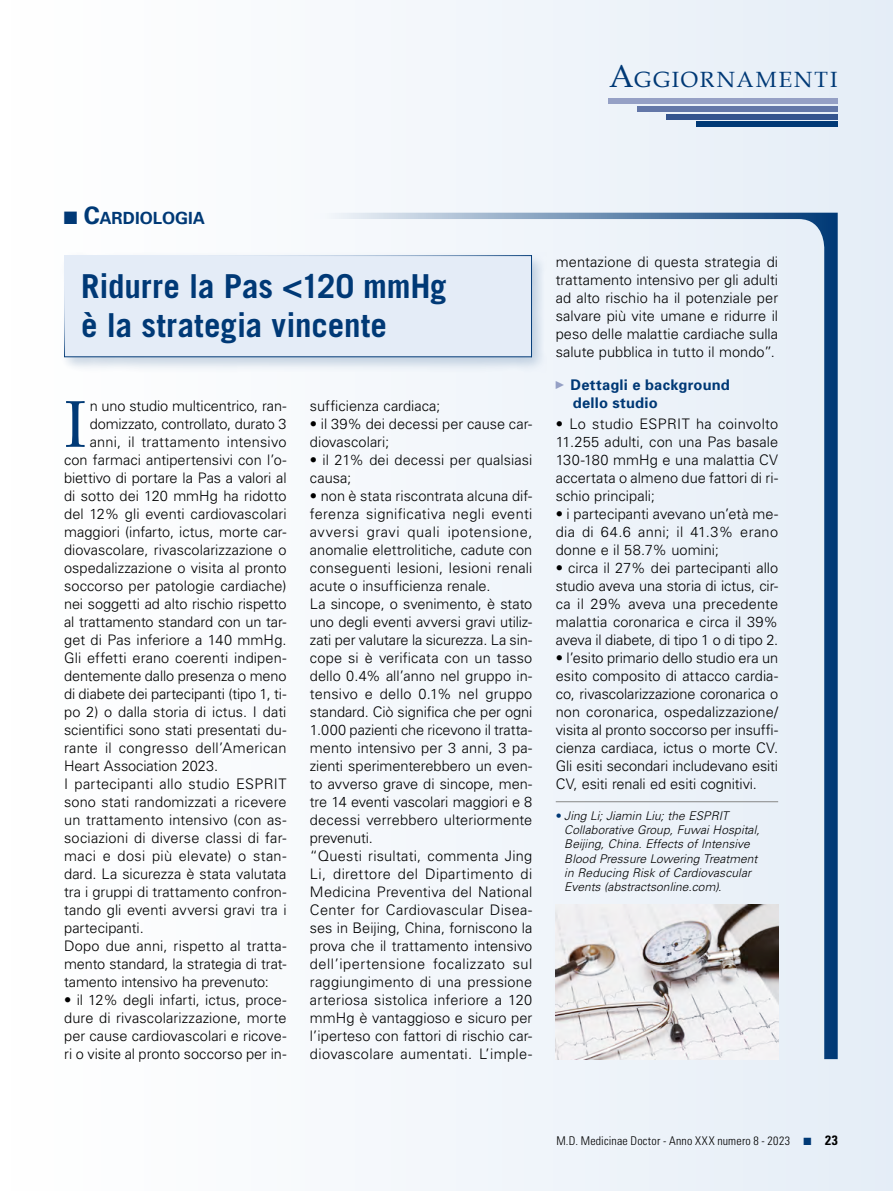
<style>
.page{position:relative;width:893px;height:1191px;background:#fff}
.page>*{position:absolute;margin:0;border:0;box-sizing:border-box;transform-origin:0 0}
.t1{font:66.15px "Book Antiqua";color:#003976}
.t2{font:700 33px/39px "Trade Gothic";color:#003976}
.t3{font:22.05px "Book Antiqua";letter-spacing:.095em;color:#003976}
.t4{font:700 16.8px "Univers";letter-spacing:.005em;color:#003976}
.t5{font:700 14.7px/18px "Univers";letter-spacing:.015em;color:#003976}
.t6{font:300 14.55px/18px "Univers";letter-spacing:.005em;color:#000;text-align:justify}
.t7{font:300 14.55px "Univers";letter-spacing:-.015em;color:#000}
.t8{font:700 condensed 13.5px "Univers";color:#000}
.t9{font:italic 300 12px/14.2px "Univers";letter-spacing:.005em;color:#000}
.t10{font:300 condensed 12px "Univers";letter-spacing:.015em;color:#000}
.s1{font-size:31.5px}
.s2{font-size:24px}
.s3{font-style:normal;color:#003976}
</style>
<div class="page">
<div style="left:0;top:0;width:893px;height:1191px;background:linear-gradient(to right,#fff,#e5edf7)"></div>
<div style="left:313px;top:213px;width:525px;height:846px;background:#eff4fa"></div>
<div style="left:697px;top:121px;width:141px;height:6px;background:#003976"></div>
<div style="left:666px;top:114px;width:172px;height:5px;background:#34548e"></div>
<div style="left:637px;top:106px;width:201px;height:6px;background:#6377a8"></div>
<div style="left:608px;top:98px;width:230px;height:6px;background:#95a0c5"></div>
<hr style="left:556px;top:801px;width:222px;height:1px;background:#878786">
<div style="left:61px;top:252px;width:486px;height:120px;background:#003976;opacity:.2"></div>
<div style="left:64px;top:254px;width:469px;height:103px;background:#e4ecf7"></div>
<img style="left:556px;top:904px;width:222px;height:155px">
<svg style="left:804px;top:1137px;width:7px;height:7px"></svg>
<svg style="left:556px;top:381px;width:8px;height:8px"></svg>
<svg style="left:64px;top:211px;width:13px;height:13px"></svg>
<h3 class="t3" style="left:609px;top:66px;width:230px"><span class="s1">A</span>GGIORNAMENTI</h3>
<p class="t4" style="left:84px;top:207px;width:123px"><span class="s2">C</span>ARDIOLOGIA</p>
<h2 class="t2" style="left:81px;top:266px;width:367px">Ridurre la Pas &lt;120 mmHg è la strategia vincente</h2>
<h1 class="t1" style="left:64px;top:386px;width:24px">I</h1>
<p class="t6" style="left:90px;top:396px;width:198px">n uno studio multicentrico, ran-</p>
<p class="t6" style="left:90px;top:414px;width:198px">domizzato, controllato, durato 3</p>
<p class="t6" style="left:90px;top:432px;width:198px">anni, il trattamento intensivo</p>
<p class="t6" style="left:64px;top:450px;width:224px">con farmaci antipertensivi con l’o-</p>
<p class="t6" style="left:64px;top:468px;width:224px">biettivo di portare la Pas a valori al</p>
<p class="t6" style="left:64px;top:486px;width:224px">di sotto dei 120 mmHg ha ridotto</p>
<p class="t6" style="left:64px;top:504px;width:224px">del 12% gli eventi cardiovascolari</p>
<p class="t6" style="left:64px;top:522px;width:224px">maggiori (infarto, ictus, morte car-</p>
<p class="t6" style="left:64px;top:540px;width:224px">diovascolare, rivascolarizzazione o</p>
<p class="t6" style="left:64px;top:558px;width:224px">ospedalizzazione o visita al pronto</p>
<p class="t6" style="left:64px;top:576px;width:224px">soccorso per patologie cardiache)</p>
<p class="t6" style="left:64px;top:594px;width:224px">nei soggetti ad alto rischio rispetto</p>
<p class="t6" style="left:64px;top:612px;width:224px">al trattamento standard con un tar-</p>
<p class="t6" style="left:64px;top:630px;width:224px">get di Pas inferiore a 140 mmHg.</p>
<p class="t6" style="left:64px;top:648px;width:224px">Gli effetti erano coerenti indipen-</p>
<p class="t6" style="left:64px;top:666px;width:224px">dentemente dallo presenza o meno</p>
<p class="t6" style="left:64px;top:684px;width:224px">di diabete dei partecipanti (tipo 1, ti-</p>
<p class="t6" style="left:64px;top:702px;width:224px">po 2) o dalla storia di ictus. I dati</p>
<p class="t6" style="left:64px;top:720px;width:224px">scientifici sono stati presentati du-</p>
<p class="t6" style="left:64px;top:738px;width:224px">rante il congresso dell’American</p>
<p class="t6" style="left:64px;top:756px;width:156px">Heart Association 2023.</p>
<p class="t6" style="left:64px;top:774px;width:224px">I partecipanti allo studio ESPRIT</p>
<p class="t6" style="left:64px;top:792px;width:224px">sono stati randomizzati a ricevere</p>
<p class="t6" style="left:64px;top:810px;width:224px">un trattamento intensivo (con as-</p>
<p class="t6" style="left:64px;top:828px;width:224px">sociazioni di diverse classi di far-</p>
<p class="t6" style="left:64px;top:846px;width:224px">maci e dosi più elevate) o stan-</p>
<p class="t6" style="left:64px;top:864px;width:224px">dard. La sicurezza è stata valutata</p>
<p class="t6" style="left:64px;top:882px;width:224px">tra i gruppi di trattamento confron-</p>
<p class="t6" style="left:64px;top:900px;width:224px">tando gli eventi avversi gravi tra i</p>
<p class="t6" style="left:64px;top:918px;width:81px">partecipanti.</p>
<p class="t6" style="left:64px;top:936px;width:224px">Dopo due anni, rispetto al tratta-</p>
<p class="t6" style="left:64px;top:954px;width:224px">mento standard, la strategia di trat-</p>
<p class="t7" style="left:64px;top:973px;width:206px">tamento intensivo ha prevenuto:</p>
<p class="t6" style="left:64px;top:990px;width:224px">• il 12% degli infarti, ictus, proce&shy;dure di rivascolarizzazione, morte per cause cardiovascolari e ricove&shy;ri o visite al pronto soccorso per in-</p>
<p class="t6" style="left:310px;top:396px;width:132px">sufficienza cardiaca;</p>
<p class="t6" style="left:310px;top:414px;width:224px">• il 39% dei decessi per cause car&shy;diovascolari;</p>
<p class="t6" style="left:310px;top:450px;width:224px">• il 21% dei decessi per qualsiasi causa;</p>
<p class="t6" style="left:310px;top:486px;width:224px;text-align:left">• non è stata riscontrata alcuna dif&shy;ferenza significativa negli eventi avversi gravi quali ipotensione, anomalie elettrolitiche, cadute con conseguenti lesioni, lesioni renali acute o insufficienza renale.<br>La sincope, o svenimento, è stato uno degli eventi avversi gravi utiliz&shy;zati per valutare la sicurezza. La sin&shy;cope si è verificata con un tasso dello 0.4% all’anno nel gruppo in&shy;tensivo e dello 0.1% nel gruppo standard. Ciò significa che per ogni 1.000 pazienti che ricevono il tratta&shy;mento intensivo per 3 anni, 3 pa&shy;zienti sperimenterebbero un even&shy;to avverso grave di sincope, men&shy;tre 14 eventi vascolari maggiori e 8 decessi verrebbero ulteriormente prevenuti.<br>“Questi risultati, commenta Jing Li, direttore del Dipartimento di Medicina Preventiva del National Center for Cardiovascular Disea&shy;ses in Beijing, China, forniscono la prova che il trattamento intensivo dell’ipertensione focalizzato sul raggiungimento di una pressione arteriosa sistolica inferiore a 120 mmHg è vantaggioso e sicuro per l’iperteso con fattori di rischio car&shy;diovascolare aumentati. L’imple-</p>
<p class="t6" style="left:556px;top:252px;width:224px">mentazione di questa strategia di trattamento intensivo per gli adulti ad alto rischio ha il potenziale per salvare più vite umane e ridurre il peso delle malattie cardiache sulla salute pubblica in tutto il mondo”.</p>
<p class="t5" style="left:571px;top:375px;width:161px">Dettagli e background dello studio</p>
<p class="t6" style="left:556px;top:414px;width:224px">• Lo studio ESPRIT ha coinvolto 11.255 adulti, con una Pas basale 130-180 mmHg e una malattia CV accertata o almeno due fattori di ri&shy;schio principali;</p>
<p class="t6" style="left:556px;top:504px;width:224px">• i partecipanti avevano un’età me&shy;dia di 64.6 anni; il 41.3% erano donne e il 58.7% uomini;</p>
<p class="t6" style="left:556px;top:558px;width:224px">• circa il 27% dei partecipanti allo studio aveva una storia di ictus, cir&shy;ca il 29% aveva una precedente malattia coronarica e circa il 39% aveva il diabete, di tipo 1 o di tipo 2.</p>
<p class="t6" style="left:556px;top:648px;width:224px">• l’esito primario dello studio era un esito composito di attacco cardia&shy;co, rivascolarizzazione coronarica o non coronarica, ospedalizzazione/ visita al pronto soccorso per insuffi&shy;cienza cardiaca, ictus o morte CV.<br>Gli esiti secondari includevano esiti CV, esiti renali ed esiti cognitivi.</p>
<p class="t9" style="left:564px;top:808px;width:197px;text-indent:-9px"><span class="s3">•</span> Jing Li; Jiamin Liu; the ESPRIT Collaborative Group, Fuwai Hospital, Beijing, China. Effects of Intensive Blood Pressure Lowering Treatment in Reducing Risk of Cardiovascular Events (abstractsonline.com).</p>
<p class="t10" style="left:556px;top:1134px;width:235px">M.D. Medicinae Doctor - Anno XXX numero 8 - 2023</p>
<p class="t8" style="left:825px;top:1132px;width:14px">23</p>
</div>
